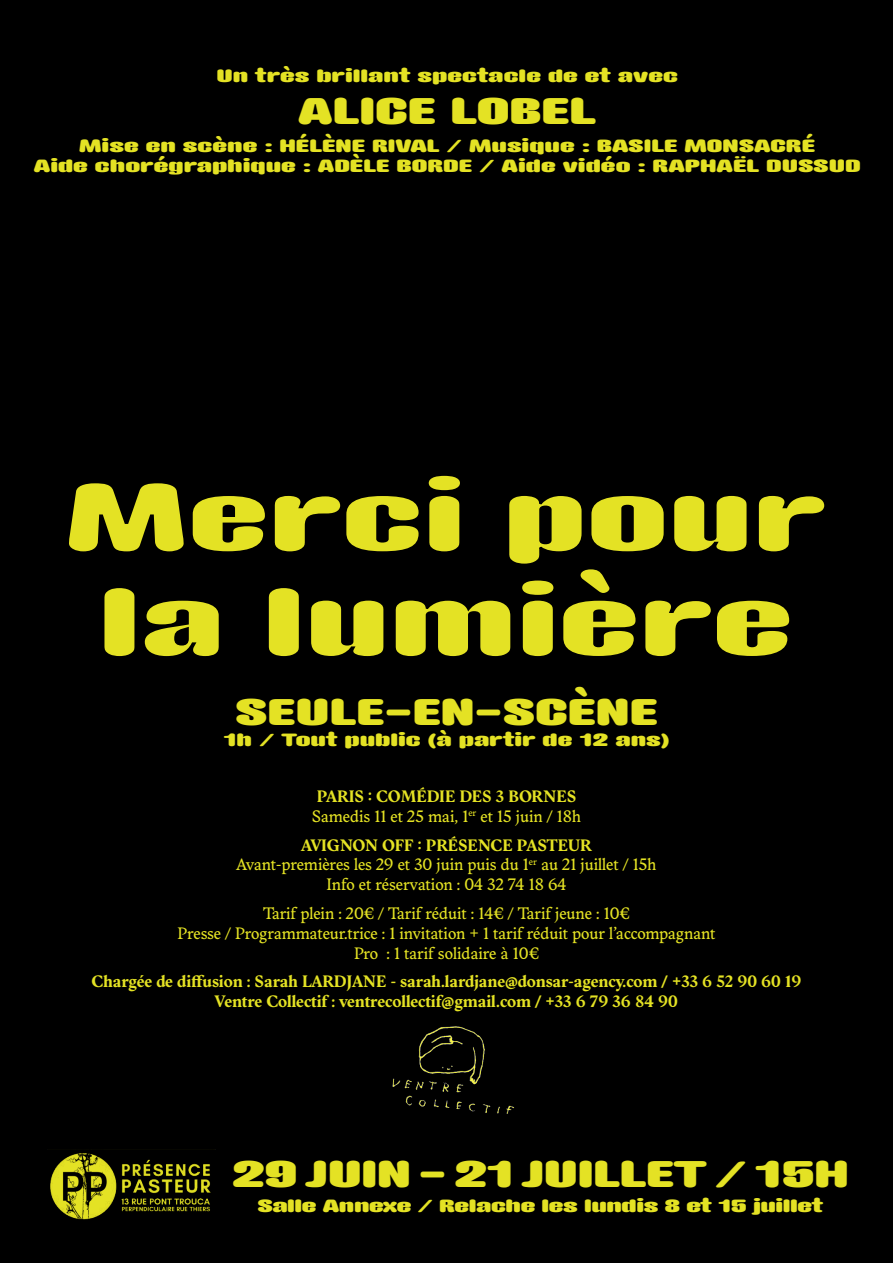
<style>
.page{position:relative;width:893px;height:1263px;background:#000}
.page>*{position:absolute;margin:0;border:0;box-sizing:border-box;transform-origin:0 0}
.t1{font:90px/104.7px "Impact Nieuw";color:#e4e224;text-align:center}
.t2{font:34.5px "Impact Nieuw";color:#e4e224}
.t3{font:16.5px/19.8px "Adelphe Floreal";color:#e4e224;text-align:center}
.t4{font:16.5px/19.8px "Impact Nieuw";color:#e4e224;text-align:center}
.t5{font:700 16.5px/19.8px "Adelphe Floreal";color:#e4e224;text-align:center}
.t6{font:16.5px "Impact Nieuw";letter-spacing:-.025em;color:#e4e224}
.s1{font-weight:700}
</style>
<div class="page">
<div style="left:421px;top:1172px;width:23px;height:6px;border:1px solid #000;border-radius:3px"></div>
<svg style="left:50px;top:1153px;width:161px;height:67px"></svg>
<svg style="left:392px;top:1026px;width:122px;height:88px"></svg>
<p class="t4" style="left:216px;top:67px;width:463px">Un très brillant spectacle de et avec</p>
<h2 class="t2" style="left:298px;top:92px;width:299px">ALICE LOBEL</h2>
<p class="t4" style="left:34px;top:136px;width:828px">Mise en scène : HÉLÈNE RIVAL / Musique : BASILE MONSACRÉ<br>Aide chorégraphique : ADÈLE BORDE / Aide vidéo : RAPHAËL DUSSUD</p>
<h1 class="t1" style="left:65px;top:468px;width:762px">Merci pour la lumière</h1>
<h2 class="t2" style="left:235px;top:693px;width:424px">SEULE-EN-SCÈNE</h2>
<p class="t4" style="left:223px;top:731px;width:448px">1h / Tout public (à partir de 12 ans)</p>
<p class="t3" style="left:312px;top:786px;width:271px;text-align:left"><span class="s1">PARIS : COMÉDIE DES 3 BORNES<br></span>Samedis 11 et 25 mai, 1<sup>er</sup> et 15 juin / 18h</p>
<p class="t3" style="left:237px;top:835px;width:421px"><span class="s1">AVIGNON OFF : PRÉSENCE PASTEUR<br></span>Avant-premières les 29 et 30 juin puis du 1<sup>er</sup> au 21 juillet / 15h<br>Info et réservation : 04 32 74 18 64</p>
<p class="t3" style="left:178px;top:903px;width:539px">Tarif plein : 20€ / Tarif réduit : 14€ / Tarif jeune : 10€<br>Presse / Programmateur.trice : 1 invitation + 1 tarif réduit pour l’accompagnant<br>Pro : 1 tarif solidaire à 10€</p>
<p class="t5" style="left:92px;top:972px;width:711px">Chargée de diffusion : Sarah LARDJANE - sarah.lardjane@donsar-agency.com / +33 6 52 90 60 19<br>Ventre Collectif : ventrecollectif@gmail.com / +33 6 79 36 84 90</p>
<h2 class="t2" style="left:232px;top:1155px;width:619px">29 JUIN - 21 JUILLET / 15H</h2>
<p class="t6" style="left:257px;top:1196px;width:567px">Salle Annexe / Relache les lundis 8 et 15 juillet</p>
</div>
